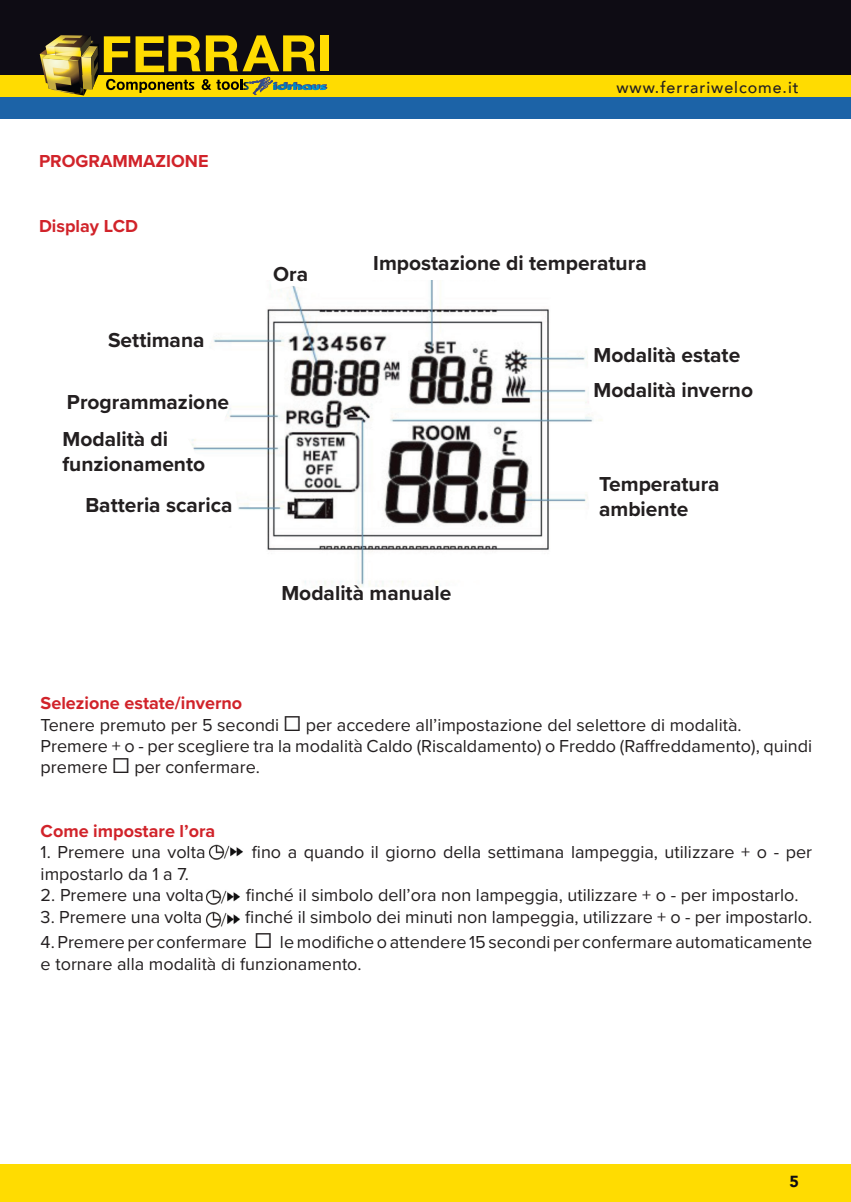
<style>
.page{position:relative;width:851px;height:1202px;background:#fff}
.page>*{position:absolute;margin:0;border:0;box-sizing:border-box;transform-origin:0 0}
.t1{font:700 21px/25.2px "Proxima Nova";color:#231f20}
.t2{font:18px/21.2px "Proxima Nova";color:#231f20}
.t3{font:700 18px "Proxima Nova";color:#d1232a}
.t4{font:500 16px "Avenir";letter-spacing:.06em;color:#231f20}
.t5{font:900 16px "Avenir";color:#0e0c14}
.s1{font-size:26px}
</style>
<div class="page">
<div style="left:0;top:75px;width:6px;height:22px;background:#ffdc01"></div>
<div style="left:6px;top:75px;width:844px;height:22px;background:#ffdc01"></div>
<div style="left:0;top:1164px;width:6px;height:38px;background:#ffdc01"></div>
<div style="left:6px;top:1164px;width:844px;height:38px;background:#ffdc01"></div>
<div style="left:0;top:97px;width:6px;height:22px;background:#1c63a7"></div>
<div style="left:6px;top:97px;width:844px;height:22px;background:#1c63a7"></div>
<div style="left:0;top:0;width:6px;height:75px;background:#0e0c14"></div>
<div style="left:6px;top:0;width:844px;height:75px;background:#0e0c14"></div>
<div style="left:320px;top:35px;width:9px;height:36px;background:#ffdc01"></div>
<svg style="left:40px;top:35px;width:287px;height:61px"></svg>
<img style="left:190px;top:281px;width:413px;height:306px">
<img style="left:209px;top:844px;width:34px;height:16px">
<img style="left:206px;top:889px;width:34px;height:16px">
<img style="left:206px;top:912px;width:34px;height:15px">
<p class="t3" style="left:39px;top:148px;width:171px">PROGRAMMAZIONE</p>
<p class="t3" style="left:39px;top:213px;width:100px">Display LCD</p>
<p class="t1" style="left:108px;top:327px;width:98px">Settimana</p>
<p class="t1" style="left:67px;top:389px;width:164px">Programmazione</p>
<p class="t1" style="left:62px;top:426px;width:144px">Modalità di funzionamento</p>
<p class="t1" style="left:85px;top:492px;width:149px">Batteria scarica</p>
<p class="t1" style="left:273px;top:261px;width:36px">Ora</p>
<p class="t4" style="left:616px;top:73px;width:184px">www.ferrariwelcome.it</p>
<p class="t1" style="left:373px;top:250px;width:275px">Impostazione di temperatura</p>
<p class="t1" style="left:593px;top:342px;width:148px">Modalità estate</p>
<p class="t1" style="left:593px;top:377px;width:161px">Modalità inverno</p>
<p class="t1" style="left:599px;top:471px;width:122px">Temperatura ambiente</p>
<p class="t1" style="left:281px;top:579px;width:171px">Modalità manuale</p>
<p class="t3" style="left:41px;top:690px;width:203px">Selezione estate/inverno</p>
<p class="t2" style="left:41px;top:713px;width:702px">Tenere premuto per 5 secondi <span class="s1">☐</span> per accedere all’impostazione del selettore di modalità.</p>
<p class="t2" style="left:41px;top:735px;width:773px">Premere + o - per scegliere tra la modalità Caldo (Riscaldamento) o Freddo (Raffreddamento), quindi premere <span class="s1">☐</span> per confermare.</p>
<p class="t3" style="left:41px;top:817px;width:176px">Come impostare l’ora</p>
<p class="t2" style="left:41px;top:841px;width:166px">1. Premere una volta</p>
<p class="t2" style="left:252px;top:841px;width:561px">fino a quando il giorno della settimana lampeggia, utilizzare + o - per</p>
<p class="t2" style="left:41px;top:862px;width:150px">impostarlo da 1 a 7.</p>
<p class="t2" style="left:41px;top:884px;width:165px">2. Premere una volta</p>
<p class="t2" style="left:246px;top:884px;width:554px">finché il simbolo dell’ora non lampeggia, utilizzare + o - per impostarlo.</p>
<p class="t2" style="left:41px;top:906px;width:163px">3. Premere una volta</p>
<p class="t2" style="left:245px;top:906px;width:568px">finché il simbolo dei minuti non lampeggia, utilizzare + o - per impostarlo.</p>
<p class="t2" style="left:41px;top:931px;width:773px">4. Premere per confermare <span class="s1">☐</span> le modifiche o attendere 15 secondi per confermare automaticamente e tornare alla modalità di funzionamento.</p>
<p class="t5" style="left:789px;top:1167px;width:11px">5</p>
</div>
